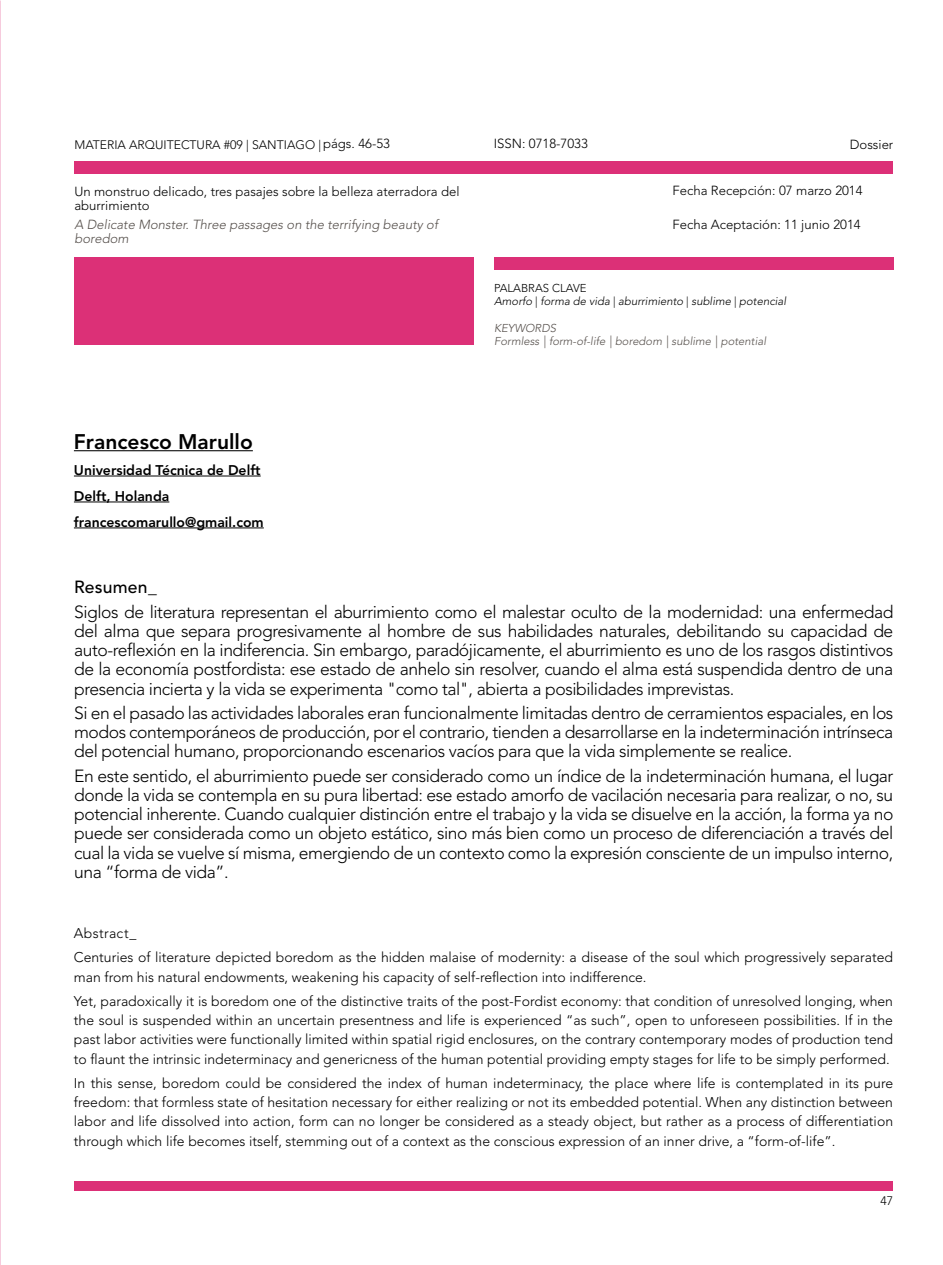
<style>
.page{position:relative;width:943px;height:1265px;background:#fff}
.page>*{position:absolute;margin:0;border:0;box-sizing:border-box;transform-origin:0 0}
.t1{font:800 21px "Avenir LT Std";color:#000}
.t2{font:300 17.5px/19.2px "Avenir LT Std";letter-spacing:-.025em;color:#000;text-align:justify}
.t3{font:500 17.5px "Avenir LT Std";letter-spacing:.015em;color:#000}
.t4{font:300 14px/19.2px "Avenir LT Std";color:#000}
.t5{font:800 14px/25.9px "Avenir LT Std";color:#000}
.t6{font:300 13.12px/14px "Avenir LT Std";color:#000}
.t7{font:italic 300 13.12px "Avenir LT Std";color:#57514d}
.t8{font:300 12.25px "Avenir LT Std";color:#000}
.t9{font:italic 300 11.38px/13.1px "Avenir LT Std";color:#000}
.t10{font:italic 300 11.38px/13.1px "Avenir LT Std";color:#57514d}
.s1{font-size:13.12px}
.s2{font-style:normal}
</style>
<div class="page">
<div style="left:74px;top:1181px;width:819px;height:10px;background:#dc3077"></div>
<div style="left:494px;top:258px;width:399px;height:12px;background:#dc3077"></div>
<div style="left:74px;top:258px;width:400px;height:87px;background:#dc3077"></div>
<div style="left:74px;top:161px;width:819px;height:13px;background:#dc3077"></div>
<hr style="left:74px;top:450px;width:179px;height:1px;background:#000">
<hr style="left:74px;top:476px;width:187px;height:1px;background:#000">
<hr style="left:74px;top:502px;width:95px;height:1px;background:#000">
<hr style="left:74px;top:528px;width:190px;height:1px;background:#000">
<p class="t6" style="left:494px;top:137px;width:96px">ISSN: 0718-7033</p>
<p class="t8" style="left:74px;top:138px;width:317px">MATERIA ARQUITECTURA #09 | SANTIAGO | <span class="s1">págs. 46-53</span></p>
<p class="t6" style="left:849px;top:137px;width:45px">Dossier</p>
<p class="t6" style="left:74px;top:184px;width:386px">Un monstruo delicado, tres pasajes sobre la belleza aterradora del aburrimiento</p>
<p class="t6" style="left:672px;top:184px;width:192px">Fecha Recepción: 07 marzo 2014</p>
<p class="t7" style="left:74px;top:217px;width:365px">A Delicate Monster. Three passages on the terrifying beauty of</p>
<p class="t6" style="left:672px;top:217px;width:190px">Fecha Aceptación: 11 junio 2014</p>
<p class="t7" style="left:74px;top:231px;width:56px">boredom</p>
<p class="t1" style="left:74px;top:429px;width:180px">Francesco Marullo</p>
<p class="t5" style="left:74px;top:457px;width:191px">Universidad Técnica de Delft<br>Delft, Holanda francescomarullo@gmail.com</p>
<p class="t9" style="left:494px;top:282px;width:293px"><span class="s2">PALABRAS CLAVE<br></span>Amorfo <span class="s2">|</span> forma de vida <span class="s2">|</span> aburrimiento <span class="s2">|</span> sublime <span class="s2">|</span> potencial</p>
<p class="t10" style="left:494px;top:321px;width:273px">KEYWORDS<br>Formless | form-of-life | boredom | sublime | potential</p>
<p class="t3" style="left:74px;top:577px;width:84px">Resumen_</p>
<p class="t2" style="left:74px;top:602px;width:820px">Siglos de literatura representan el aburrimiento como el malestar oculto de la modernidad: una enfermedad del alma que separa progresivamente al hombre de sus habilidades naturales, debilitando su capacidad de auto-reflexión en la indiferencia. Sin embargo, paradójicamente, el aburrimiento es uno de los rasgos distintivos de la economía postfordista: ese estado de anhelo sin resolver, cuando el alma está suspendida dentro de una presencia incierta y la vida se experimenta "como tal", abierta a posibilidades imprevistas.</p>
<p class="t2" style="left:74px;top:703px;width:820px">Si en el pasado las actividades laborales eran funcionalmente limitadas dentro de cerramientos espaciales, en los modos contemporáneos de producción, por el contrario, tienden a desarrollarse en la indeterminación intrínseca del potencial humano, proporcionando escenarios vacíos para que la vida simplemente se realice.</p>
<p class="t2" style="left:74px;top:766px;width:820px">En este sentido, el aburrimiento puede ser considerado como un índice de la indeterminación humana, el lugar donde la vida se contempla en su pura libertad: ese estado amorfo de vacilación necesaria para realizar, o no, su potencial inherente. Cuando cualquier distinción entre el trabajo y la vida se disuelve en la acción, la forma ya no puede ser considerada como un objeto estático, sino más bien como un proceso de diferenciación a través del cual la vida se vuelve sí misma, emergiendo de un contexto como la expresión consciente de un impulso interno, una “forma de vida”.</p>
<p class="t4" style="left:74px;top:921px;width:820px;line-height:24.2px">Abstract_<br>Centuries of literature depicted boredom as the hidden malaise of modernity: a disease of the soul which progressively separated</p>
<p class="t4" style="left:74px;top:965px;width:820px;line-height:24.2px">man from his natural endowments, weakening his capacity of self-reflection into indifference.<br>Yet, paradoxically it is boredom one of the distinctive traits of the post-Fordist economy: that condition of unresolved longing, when</p>
<p class="t4" style="left:74px;top:1011px;width:820px;text-align:justify">the soul is suspended within an uncertain presentness and life is experienced “as such”, open to unforeseen possibilities. If in the past labor activities were functionally limited within spatial rigid enclosures, on the contrary contemporary modes of production tend to flaunt the intrinsic indeterminacy and genericness of the human potential providing empty stages for life to be simply performed.</p>
<p class="t4" style="left:74px;top:1073px;width:820px;text-align:justify">In this sense, boredom could be considered the index of human indeterminacy, the place where life is contemplated in its pure freedom: that formless state of hesitation necessary for either realizing or not its embedded potential. When any distinction between labor and life dissolved into action, form can no longer be considered as a steady object, but rather as a process of differentiation through which life becomes itself, stemming out of a context as the conscious expression of an inner drive, a “form-of-life”.</p>
<p class="t8" style="left:880px;top:1194px;width:14px">47</p>
</div>
